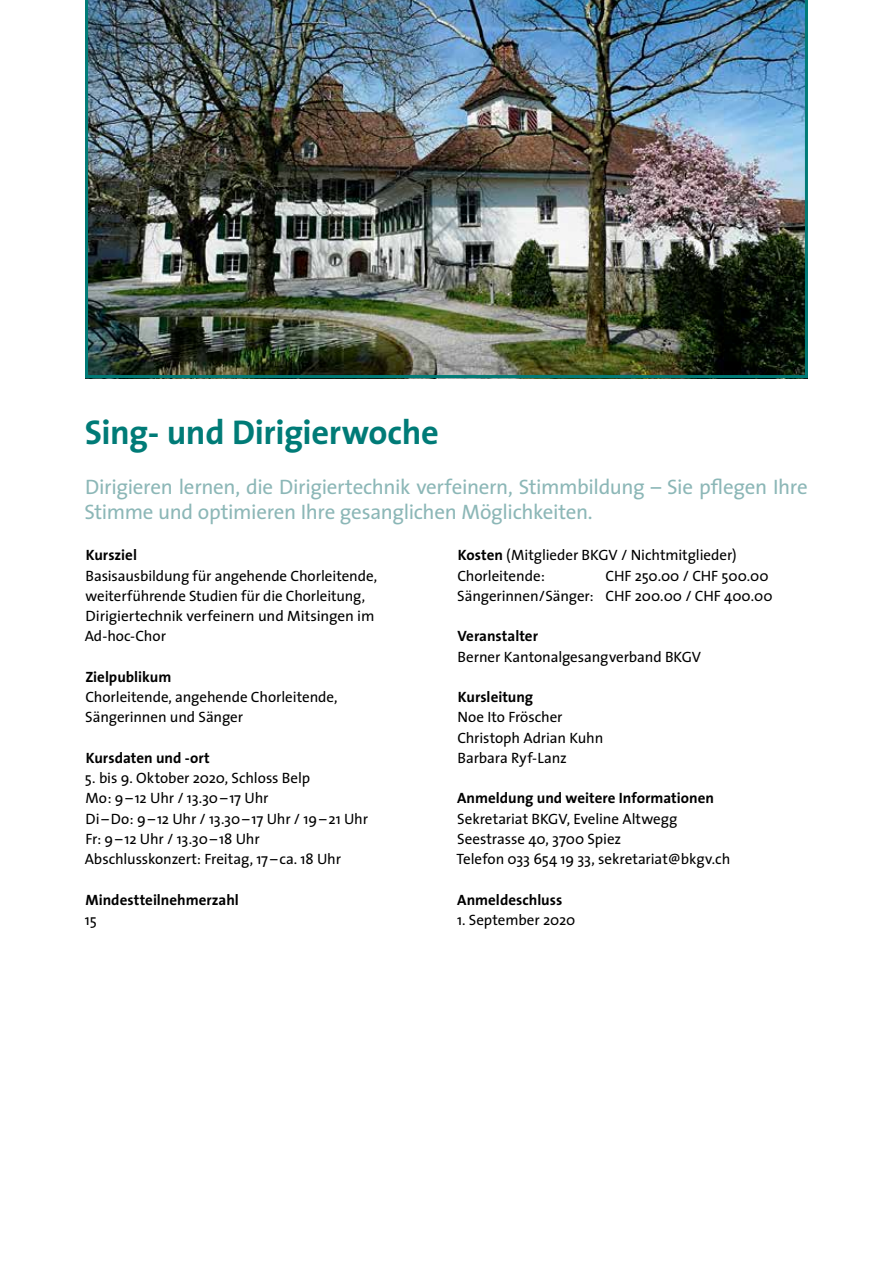
<style>
.page{position:relative;width:893px;height:1263px;background:#fff}
.page>*{position:absolute;margin:0;border:0;box-sizing:border-box;transform-origin:0 0}
.t1{font:700 34.5px "The Sans";letter-spacing:-.01em;color:#007b77}
.t2{font:21px/25.2px "The Sans";letter-spacing:-.015em;color:#8cb7b7}
.t3{font:15px/20.2px "The Sans";letter-spacing:-.005em;color:#000}
.t4{font:700 15px "The Sans";color:#000}
.s1{font-weight:700}
</style>
<div class="page">
<img style="left:85px;top:0;width:723px;height:378px">
<h1 class="t1" style="left:85px;top:403px;width:356px">Sing- und Dirigierwoche</h1>
<h2 class="t2" style="left:85px;top:474px;width:725px">Dirigieren lernen, die Dirigiertechnik verfeinern, Stimmbildung – Sie pflegen Ihre<br>Stimme und optimieren Ihre gesanglichen Möglichkeiten.</h2>
<p class="t4" style="left:86px;top:543px;width:53px">Kursziel</p>
<p class="t3" style="left:85px;top:565px;width:294px">Basisausbildung für angehende Chorleitende, weiterführende Studien für die Chorleitung, Dirigiertechnik verfeinern und Mitsingen im Ad-hoc-Chor</p>
<p class="t4" style="left:85px;top:664px;width:88px">Zielpublikum</p>
<p class="t3" style="left:85px;top:686px;width:254px">Chorleitende, angehende Chorleitende,<br>Sängerinnen und Sänger</p>
<p class="t4" style="left:86px;top:745px;width:126px">Kursdaten und -ort</p>
<p class="t3" style="left:85px;top:767px;width:285px">5. bis 9. Oktober 2020, Schloss Belp<br>Mo: 9– 12 Uhr / 13.30–17 Uhr<br>Di–Do: 9–12 Uhr / 13.30–17 Uhr / 19–21 Uhr Fr: 9–12 Uhr / 13.30–18 Uhr Abschlusskonzert: Freitag, 17 –ca. 18 Uhr</p>
<p class="t4" style="left:86px;top:887px;width:155px">Mindestteilnehmerzahl</p>
<p class="t3" style="left:85px;top:909px;width:13px">15</p>
<p class="t3" style="left:457px;top:545px;width:281px"><span class="s1">Kosten</span> (Mitglieder BKGV / Nichtmitglieder)<br>Chorleitende:</p>
<p class="t3" style="left:457px;top:565px;width:317px;text-align:right">CHF 250.00 / CHF 500.00<br>Sängerinnen/Sänger: CHF 200.00 / CHF 400.00</p>
<p class="t4" style="left:457px;top:624px;width:82px">Veranstalter</p>
<p class="t3" style="left:458px;top:646px;width:245px">Berner Kantonalgesangverband BKGV</p>
<p class="t4" style="left:458px;top:684px;width:77px">Kursleitung</p>
<p class="t3" style="left:457px;top:707px;width:147px">Noe Ito Fröscher<br>Christoph Adrian Kuhn<br>Barbara Ryf-Lanz</p>
<p class="t4" style="left:457px;top:786px;width:258px">Anmeldung und weitere Informationen</p>
<p class="t3" style="left:456px;top:808px;width:275px">Sekretariat BKGV, Eveline Altwegg<br>Seestrasse 40, 3700 Spiez<br>Telefon 033 654 19 33, sekretariat@bkgv.ch</p>
<p class="t4" style="left:457px;top:887px;width:107px">Anmeldeschluss</p>
<p class="t3" style="left:457px;top:909px;width:120px">1. September 2020</p>
</div>
